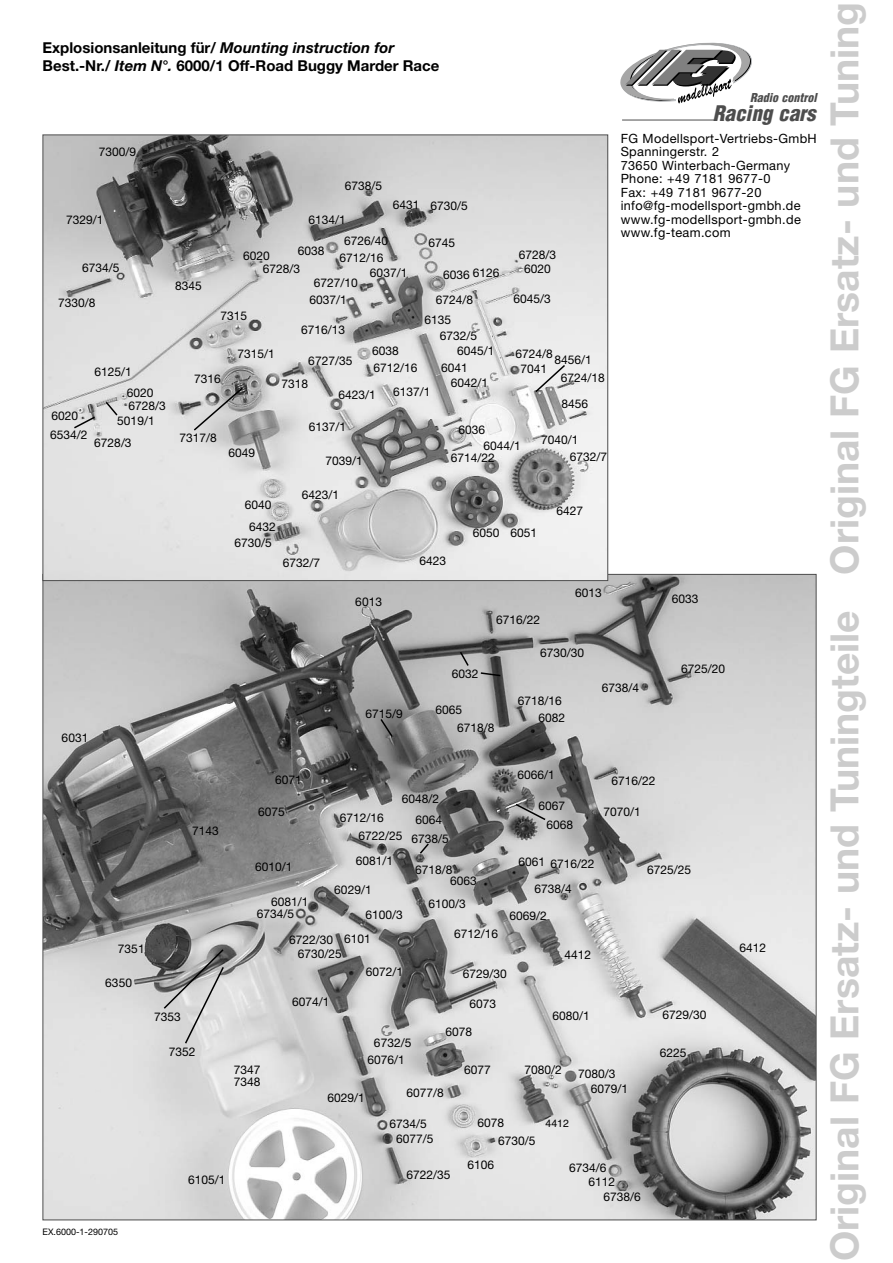
<style>
.page{position:relative;width:893px;height:1263px;background:#fff}
.page>*{position:absolute;margin:0;border:0;box-sizing:border-box;transform-origin:0 0}
.t1{font:700 39px "Helvetica Neue";color:#ccc}
.t2{font:italic 900 condensed 21px "Helvetica";color:#4d4d4d}
.t3{font:700 15px/18px "Helvetica Neue";color:#000}
.t4{font:12.75px/13.5px "Helvetica Neue";letter-spacing:.03em;color:#000}
.t5{font:12px/15.5px "Helvetica Neue";color:#000}
.t6{font:italic 900 condensed 12px "Helvetica";color:#4d4d4d}
.t7{font:10.5px "Helvetica";color:#000}
.t8{font:9px "Helvetica Neue";color:#000}
.s1{font-style:italic}
</style>
<div class="page">
<svg style="left:620px;top:42px;width:132px;height:62px"></svg>
<div style="left:711px;top:103px;width:115px;height:25px;background:#fff"></div>
<hr style="left:622px;top:120px;width:94px;height:1px;background:#4d4d4d">
<img style="left:45px;top:576px;width:769px;height:642px">
<img style="left:45px;top:137px;width:561px;height:442px">
<svg style="left:379px;top:717px;width:15px;height:22px"></svg>
<svg style="left:514px;top:802px;width:33px;height:20px"></svg>
<svg style="left:192px;top:386px;width:52px;height:46px;background:#b3b3b3"></svg>
<svg style="left:104px;top:400px;width:15px;height:17px"></svg>
<svg style="left:72px;top:415px;width:25px;height:15px"></svg>
<svg style="left:458px;top:650px;width:12px;height:18px"></svg>
<svg style="left:479px;top:671px;width:23px;height:6px"></svg>
<svg style="left:534px;top:363px;width:33px;height:31px"></svg>
<svg style="left:162px;top:948px;width:63px;height:97px;background:#b3b3b3"></svg>
<svg style="left:418px;top:842px;width:12px;height:13px"></svg>
<p class="t3" style="left:43px;top:40px;width:398px">Explosionsanleitung für/ <span class="s1">Mounting instruction for<br></span>Best.-Nr./ <span class="s1">Item N°.</span> 6000/1 Off-Road Buggy Marder Race</p>
<p class="t5" style="left:99px;top:146px;width:39px">7300/9</p>
<p class="t5" style="left:66px;top:214px;width:39px">7329/1</p>
<p class="t5" style="left:82px;top:261px;width:39px">6734/5</p>
<p class="t5" style="left:58px;top:297px;width:39px">7330/8</p>
<p class="t5" style="left:94px;top:366px;width:39px">6125/1</p>
<p class="t5" style="left:52px;top:409px;width:28px">6020</p>
<p class="t5" style="left:127px;top:387px;width:28px">6020</p>
<p class="t5" style="left:128px;top:400px;width:39px">6728/3</p>
<p class="t5" style="left:117px;top:414px;width:39px">5019/1</p>
<p class="t5" style="left:50px;top:429px;width:39px">6534/2</p>
<p class="t5" style="left:94px;top:437px;width:39px">6728/3</p>
<p class="t5" style="left:175px;top:280px;width:28px">8345</p>
<p class="t5" style="left:345px;top:179px;width:39px">6738/5</p>
<p class="t5" style="left:308px;top:214px;width:39px">6134/1</p>
<p class="t5" style="left:393px;top:200px;width:76px">6431 6730/5</p>
<p class="t5" style="left:344px;top:234px;width:46px">6726/40</p>
<p class="t5" style="left:298px;top:244px;width:28px">6038</p>
<p class="t5" style="left:243px;top:250px;width:28px">6020</p>
<p class="t5" style="left:340px;top:252px;width:46px">6712/16</p>
<p class="t5" style="left:263px;top:262px;width:39px">6728/3</p>
<p class="t5" style="left:370px;top:267px;width:39px">6037/1</p>
<p class="t5" style="left:314px;top:277px;width:46px">6727/10</p>
<p class="t5" style="left:309px;top:294px;width:39px">6037/1</p>
<p class="t5" style="left:428px;top:237px;width:28px">6745</p>
<p class="t5" style="left:473px;top:266px;width:28px">6126</p>
<p class="t5" style="left:443px;top:268px;width:28px">6036</p>
<p class="t5" style="left:436px;top:294px;width:39px">6724/8</p>
<p class="t5" style="left:519px;top:249px;width:39px">6728/3</p>
<p class="t5" style="left:524px;top:263px;width:28px">6020</p>
<p class="t5" style="left:513px;top:293px;width:39px">6045/3</p>
<p class="t5" style="left:220px;top:310px;width:28px">7315</p>
<p class="t5" style="left:237px;top:348px;width:39px">7315/1</p>
<p class="t5" style="left:194px;top:373px;width:28px">7316</p>
<p class="t5" style="left:179px;top:431px;width:39px">7317/8</p>
<p class="t5" style="left:228px;top:447px;width:28px">6049</p>
<p class="t5" style="left:424px;top:314px;width:28px">6135</p>
<p class="t5" style="left:301px;top:324px;width:46px">6716/13</p>
<p class="t5" style="left:457px;top:329px;width:39px;text-indent:-17px">6732/5<br>6045/1</p>
<p class="t5" style="left:372px;top:345px;width:28px">6038</p>
<p class="t5" style="left:515px;top:348px;width:39px;line-height:15px;text-align:center">6724/8<br>7041</p>
<p class="t5" style="left:554px;top:353px;width:39px">8456/1</p>
<p class="t5" style="left:308px;top:354px;width:46px">6727/35</p>
<p class="t5" style="left:373px;top:362px;width:46px">6712/16</p>
<p class="t5" style="left:441px;top:362px;width:28px">6041</p>
<p class="t5" style="left:561px;top:365px;width:46px;line-height:26.2px">6724/18<br>8456</p>
<p class="t5" style="left:451px;top:376px;width:39px">6042/1</p>
<p class="t5" style="left:281px;top:378px;width:28px">7318</p>
<p class="t5" style="left:393px;top:386px;width:39px">6137/1</p>
<p class="t5" style="left:338px;top:388px;width:39px">6423/1</p>
<p class="t5" style="left:309px;top:421px;width:39px">6137/1</p>
<p class="t5" style="left:483px;top:423px;width:39px;line-height:15.9px;text-indent:-25px">6036<br>6044/1</p>
<p class="t5" style="left:541px;top:434px;width:39px">7040/1</p>
<p class="t5" style="left:570px;top:450px;width:39px">6732/7</p>
<p class="t5" style="left:451px;top:451px;width:46px">6714/22</p>
<p class="t5" style="left:325px;top:455px;width:39px">7039/1</p>
<p class="t5" style="left:245px;top:498px;width:28px">6040</p>
<p class="t5" style="left:234px;top:537px;width:39px">6730/5</p>
<p class="t5" style="left:249px;top:520px;width:28px">6432</p>
<p class="t5" style="left:302px;top:489px;width:39px">6423/1</p>
<p class="t5" style="left:283px;top:557px;width:39px">6732/7</p>
<p class="t5" style="left:419px;top:554px;width:28px">6423</p>
<p class="t5" style="left:355px;top:595px;width:28px">6013</p>
<p class="t5" style="left:473px;top:526px;width:66px">6050 6051</p>
<p class="t5" style="left:556px;top:505px;width:28px">6427</p>
<p class="t5" style="left:496px;top:613px;width:46px">6716/22</p>
<p class="t5" style="left:575px;top:586px;width:28px">6013</p>
<p class="t5" style="left:540px;top:646px;width:46px">6730/30</p>
<p class="t6" style="left:750px;top:93px;width:71px">Radio control</p>
<p class="t4" style="left:621px;top:133px;width:198px">FG Modellsport-Vertriebs-GmbH<br>Spanningerstr. 2<br>73650 Winterbach-Germany<br>Phone: +49 7181 9677-0<br>Fax: +49 7181 9677-20 info@fg-modellsport-gmbh.de www.fg-modellsport-gmbh.de www.fg-team.com</p>
<h2 class="t2" style="left:713px;top:105px;width:108px">Racing cars</h2>
<p class="t5" style="left:672px;top:593px;width:28px">6033</p>
<p class="t5" style="left:62px;top:731px;width:28px">6031</p>
<p class="t5" style="left:118px;top:942px;width:28px">7351</p>
<p class="t5" style="left:105px;top:976px;width:28px">6350</p>
<p class="t8" style="left:43px;top:1229px;width:77px">EX.6000-1-290705</p>
<p class="t5" style="left:365px;top:707px;width:39px">6715/9</p>
<p class="t5" style="left:452px;top:667px;width:28px">6032</p>
<p class="t5" style="left:435px;top:703px;width:28px">6065</p>
<p class="t5" style="left:457px;top:721px;width:39px">6718/8</p>
<p class="t5" style="left:518px;top:695px;width:46px">6718/16</p>
<p class="t5" style="left:538px;top:712px;width:28px">6082</p>
<p class="t5" style="left:602px;top:682px;width:39px">6738/4</p>
<p class="t5" style="left:681px;top:662px;width:46px">6725/20</p>
<p class="t5" style="left:192px;top:824px;width:28px">7143</p>
<p class="t5" style="left:275px;top:773px;width:28px">6071</p>
<p class="t5" style="left:258px;top:805px;width:28px">6075</p>
<p class="t5" style="left:340px;top:811px;width:46px">6712/16</p>
<p class="t5" style="left:402px;top:792px;width:39px">6048/2</p>
<p class="t5" style="left:415px;top:814px;width:28px">6064</p>
<p class="t5" style="left:255px;top:860px;width:39px">6010/1</p>
<p class="t5" style="left:358px;top:829px;width:46px">6722/25</p>
<p class="t5" style="left:356px;top:854px;width:39px">6081/1</p>
<p class="t5" style="left:334px;top:883px;width:39px">6029/1</p>
<p class="t5" style="left:257px;top:898px;width:53px;line-height:11.6px;text-indent:14px">6081/1<br>6734/5</p>
<p class="t5" style="left:289px;top:933px;width:46px">6722/30</p>
<p class="t5" style="left:365px;top:908px;width:39px">6100/3</p>
<p class="t5" style="left:344px;top:932px;width:28px">6101</p>
<p class="t5" style="left:411px;top:832px;width:39px">6738/5</p>
<p class="t5" style="left:450px;top:865px;width:28px;line-height:10.9px;text-indent:-35px">6718/8<br>6063</p>
<p class="t5" style="left:428px;top:897px;width:39px">6100/3</p>
<p class="t5" style="left:454px;top:927px;width:46px">6712/16</p>
<p class="t5" style="left:517px;top:768px;width:39px">6066/1</p>
<p class="t5" style="left:538px;top:799px;width:28px">6067</p>
<p class="t5" style="left:546px;top:818px;width:28px">6068</p>
<p class="t5" style="left:611px;top:774px;width:46px">6716/22</p>
<p class="t5" style="left:604px;top:805px;width:39px">7070/1</p>
<p class="t5" style="left:518px;top:855px;width:28px">6061</p>
<p class="t5" style="left:550px;top:857px;width:46px">6716/22</p>
<p class="t5" style="left:534px;top:882px;width:39px">6738/4</p>
<p class="t5" style="left:509px;top:909px;width:39px">6069/2</p>
<p class="t5" style="left:647px;top:863px;width:46px">6725/25</p>
<p class="t5" style="left:298px;top:947px;width:46px">6730/25</p>
<p class="t5" style="left:564px;top:948px;width:28px">4412</p>
<p class="t5" style="left:366px;top:965px;width:39px">6072/1</p>
<p class="t5" style="left:463px;top:967px;width:46px">6729/30</p>
<p class="t5" style="left:292px;top:995px;width:39px">6074/1</p>
<p class="t5" style="left:469px;top:997px;width:28px">6073</p>
<p class="t5" style="left:154px;top:1010px;width:28px">7353</p>
<p class="t5" style="left:552px;top:1009px;width:39px">6080/1</p>
<p class="t5" style="left:662px;top:1008px;width:46px">6729/30</p>
<p class="t5" style="left:445px;top:1025px;width:28px">6078</p>
<p class="t5" style="left:169px;top:1045px;width:28px">7352</p>
<p class="t5" style="left:234px;top:1065px;width:28px;line-height:12px">7347<br>7348</p>
<p class="t5" style="left:374px;top:1036px;width:39px">6732/5</p>
<p class="t5" style="left:367px;top:1054px;width:39px">6076/1</p>
<p class="t5" style="left:327px;top:1092px;width:39px">6029/1</p>
<p class="t5" style="left:406px;top:1086px;width:39px">6077/8</p>
<p class="t5" style="left:464px;top:1063px;width:28px">6077</p>
<p class="t5" style="left:524px;top:1063px;width:39px">7080/2</p>
<p class="t5" style="left:578px;top:1067px;width:39px">7080/3</p>
<p class="t5" style="left:591px;top:1082px;width:39px">6079/1</p>
<p class="t5" style="left:660px;top:1046px;width:28px">6225</p>
<p class="t5" style="left:188px;top:1173px;width:39px">6105/1</p>
<p class="t5" style="left:389px;top:1117px;width:46px;text-align:center">6734/5<br>6077/5</p>
<p class="t5" style="left:406px;top:1168px;width:46px">6722/35</p>
<p class="t5" style="left:477px;top:1116px;width:28px">6078</p>
<p class="t5" style="left:498px;top:1134px;width:39px">6730/5</p>
<p class="t5" style="left:467px;top:1158px;width:28px">6106</p>
<p class="t7" style="left:546px;top:1119px;width:25px">4412</p>
<p class="t5" style="left:569px;top:1161px;width:39px">6734/6</p>
<p class="t5" style="left:588px;top:1175px;width:28px">6112</p>
<p class="t5" style="left:603px;top:1190px;width:39px">6738/6</p>
<p class="t5" style="left:739px;top:941px;width:28px">6412</p>
<h1 class="t1" style="left:831px;top:1261px;width:1261px;rotate:-90deg">Original FG Ersatz- und Tuningteile Original FG Ersatz- und Tuning</h1>
</div>
